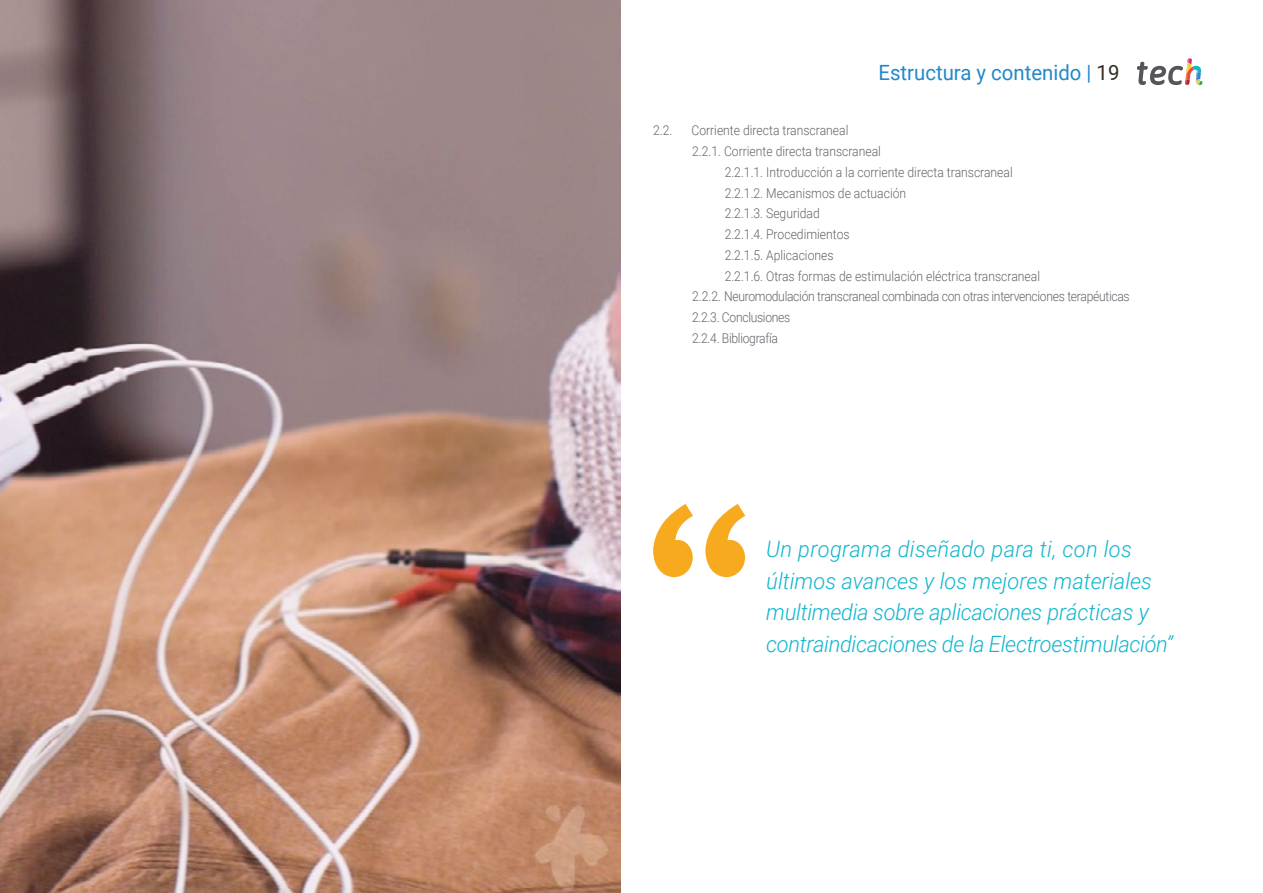
<style>
.page{position:relative;width:1263px;height:893px;background:#fff}
.page>*{position:absolute;margin:0;border:0;box-sizing:border-box;transform-origin:0 0}
.t1{font:italic 300 22.5px/31.5px "Roboto";letter-spacing:-.015em;color:#0fb6cf}
.t2{font:21px "Roboto";color:#2488c9}
.t3{font:300 13.5px "Roboto";color:#61646a;scale:.9 1}
.t4{font:300 13.5px "Roboto";letter-spacing:-.025em;color:#61646a;scale:.9 1}
.s1{color:#312e20}
</style>
<div class="page">
<svg style="left:653px;top:504px;width:92px;height:73px"></svg>
<img style="left:0;top:0;width:621px;height:893px">
<svg style="left:1137px;top:58px;width:65px;height:28px"></svg>
<h2 class="t2" style="left:878px;top:57px;width:242px">Estructura y contenido | <span class="s1">19</span></h2>
<p class="t3" style="left:653px;top:121px;width:23px">2.2.</p>
<p class="t3" style="left:691px;top:121px;width:176px">Corriente directa transcraneal</p>
<p class="t3" style="left:692px;top:142px;width:211px">2.2.1. Corriente directa transcraneal</p>
<p class="t3" style="left:725px;top:163px;width:322px">2.2.1.1. Introducción a la corriente directa transcraneal</p>
<p class="t3" style="left:725px;top:183px;width:203px">2.2.1.2. Mecanismos de actuación</p>
<p class="t3" style="left:725px;top:204px;width:107px">2.2.1.3. Seguridad</p>
<p class="t3" style="left:725px;top:225px;width:140px">2.2.1.4. Procedimientos</p>
<p class="t3" style="left:725px;top:246px;width:123px">2.2.1.5. Aplicaciones</p>
<p class="t3" style="left:725px;top:266px;width:352px">2.2.1.6. Otras formas de estimulación eléctrica transcraneal</p>
<p class="t4" style="left:692px;top:287px;width:488px">2.2.2. Neuromodulación transcraneal combinada con otras intervenciones terapéuticas</p>
<p class="t4" style="left:692px;top:308px;width:111px">2.2.3. Conclusiones</p>
<p class="t4" style="left:692px;top:329px;width:97px">2.2.4. Bibliografía</p>
<h1 class="t1" style="left:766px;top:533px;width:408px">Un programa diseñado para ti, con los últimos avances y los mejores materiales multimedia sobre aplicaciones prácticas y contraindicaciones de la Electroestimulación”</h1>
</div>
